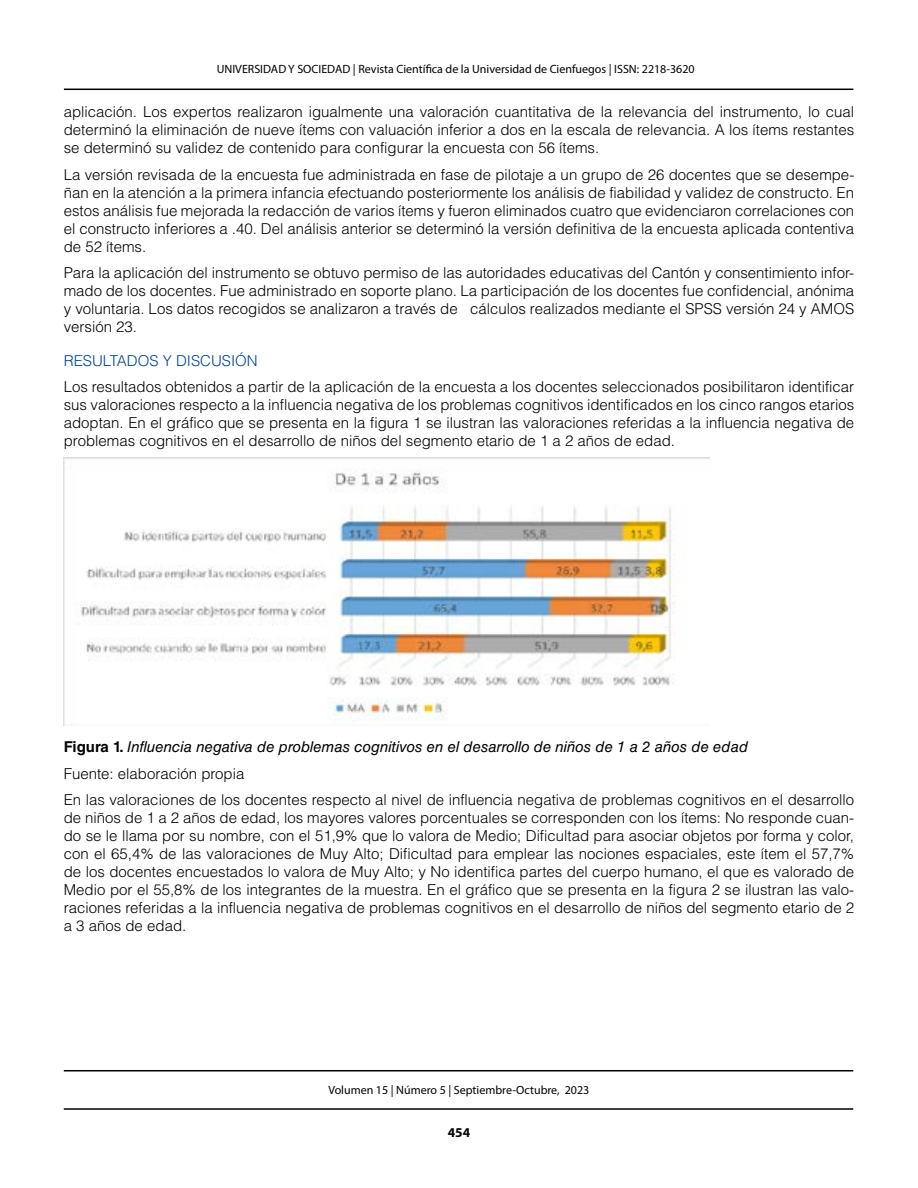
<style>
.page{position:relative;width:918px;height:1188px;background:#fff}
.page>*{position:absolute;margin:0;border:0;box-sizing:border-box;transform-origin:0 0}
.t1{font:300 15px/18px "Helvetica LT Std";color:#000;text-align:justify}
.t2{font:300 15px "Helvetica LT Std";color:#004494}
.t3{font:700 13.5px "Myriad Pro";color:#000}
.t4{font:12px "Myriad Pro";color:#000}
.s1{font-weight:700}
.s2{font-weight:400;font-style:italic}
</style>
<div class="page">
<hr style="left:64px;top:89px;width:789px;height:1px;background:#000">
<hr style="left:64px;top:1108px;width:789px;height:2px;background:#000">
<hr style="left:64px;top:1070px;width:789px;height:1px;background:#000">
<img style="left:64px;top:458px;width:645px;height:268px">
<p class="t4" style="left:217px;top:61px;width:479px">UNIVERSIDAD Y SOCIEDAD | Revista Científica de la Universidad de Cienfuegos | ISSN: 2218-3620</p>
<p class="t1" style="left:64px;top:103px;width:792px">aplicación. Los expertos realizaron igualmente una valoración cuantitativa de la relevancia del instrumento, lo cual determinó la eliminación de nueve ítems con valuación inferior a dos en la escala de relevancia. A los ítems restantes se determinó su validez de contenido para configurar la encuesta con 56 ítems.</p>
<p class="t1" style="left:64px;top:165px;width:792px">La versión revisada de la encuesta fue administrada en fase de pilotaje a un grupo de 26 docentes que se desempe&shy;ñan en la atención a la primera infancia efectuando posteriormente los análisis de fiabilidad y validez de constructo. En estos análisis fue mejorada la redacción de varios ítems y fueron eliminados cuatro que evidenciaron correlaciones con el constructo inferiores a .40. Del análisis anterior se determinó la versión definitiva de la encuesta aplicada contentiva de 52 ítems.</p>
<p class="t1" style="left:64px;top:264px;width:792px">Para la aplicación del instrumento se obtuvo permiso de las autoridades educativas del Cantón y consentimiento infor&shy;mado de los docentes. Fue administrado en soporte plano. La participación de los docentes fue confidencial, anónima y voluntaria. Los datos recogidos se analizaron a través de cálculos realizados mediante el SPSS versión 24 y AMOS versión 23.</p>
<p class="t2" style="left:64px;top:351px;width:195px">RESULTADOS Y DISCUSIÓN</p>
<p class="t1" style="left:64px;top:378px;width:792px">Los resultados obtenidos a partir de la aplicación de la encuesta a los docentes seleccionados posibilitaron identificar sus valoraciones respecto a la influencia negativa de los problemas cognitivos identificados en los cinco rangos etarios adoptan. En el gráfico que se presenta en la figura 1 se ilustran las valoraciones referidas a la influencia negativa de problemas cognitivos en el desarrollo de niños del segmento etario de 1 a 2 años de edad.</p>
<p class="t1" style="left:64px;top:734px;width:792px;line-height:26.5px;text-align:left"><span class="s1">Figura 1.</span> <span class="s2">Influencia negativa de problemas cognitivos en el desarrollo de niños de 1 a 2 años de edad<br></span>Fuente: elaboración propia<br>En las valoraciones de los docentes respecto al nivel de influencia negativa de problemas cognitivos en el desarrollo</p>
<p class="t1" style="left:64px;top:809px;width:792px">de niños de 1 a 2 años de edad, los mayores valores porcentuales se corresponden con los ítems: No responde cuan&shy;do se le llama por su nombre, con el 51,9% que lo valora de Medio; Dificultad para asociar objetos por forma y color, con el 65,4% de las valoraciones de Muy Alto; Dificultad para emplear las nociones espaciales, este ítem el 57,7% de los docentes encuestados lo valora de Muy Alto; y No identifica partes del cuerpo humano, el que es valorado de Medio por el 55,8% de los integrantes de la muestra. En el gráfico que se presenta en la figura 2 se ilustran las valo&shy;raciones referidas a la influencia negativa de problemas cognitivos en el desarrollo de niños del segmento etario de 2 a 3 años de edad.</p>
<p class="t4" style="left:328px;top:1083px;width:262px">Volumen 15 | Número 5 | Septiembre-Octubre, 2023</p>
<p class="t3" style="left:448px;top:1124px;width:24px">454</p>
</div>
